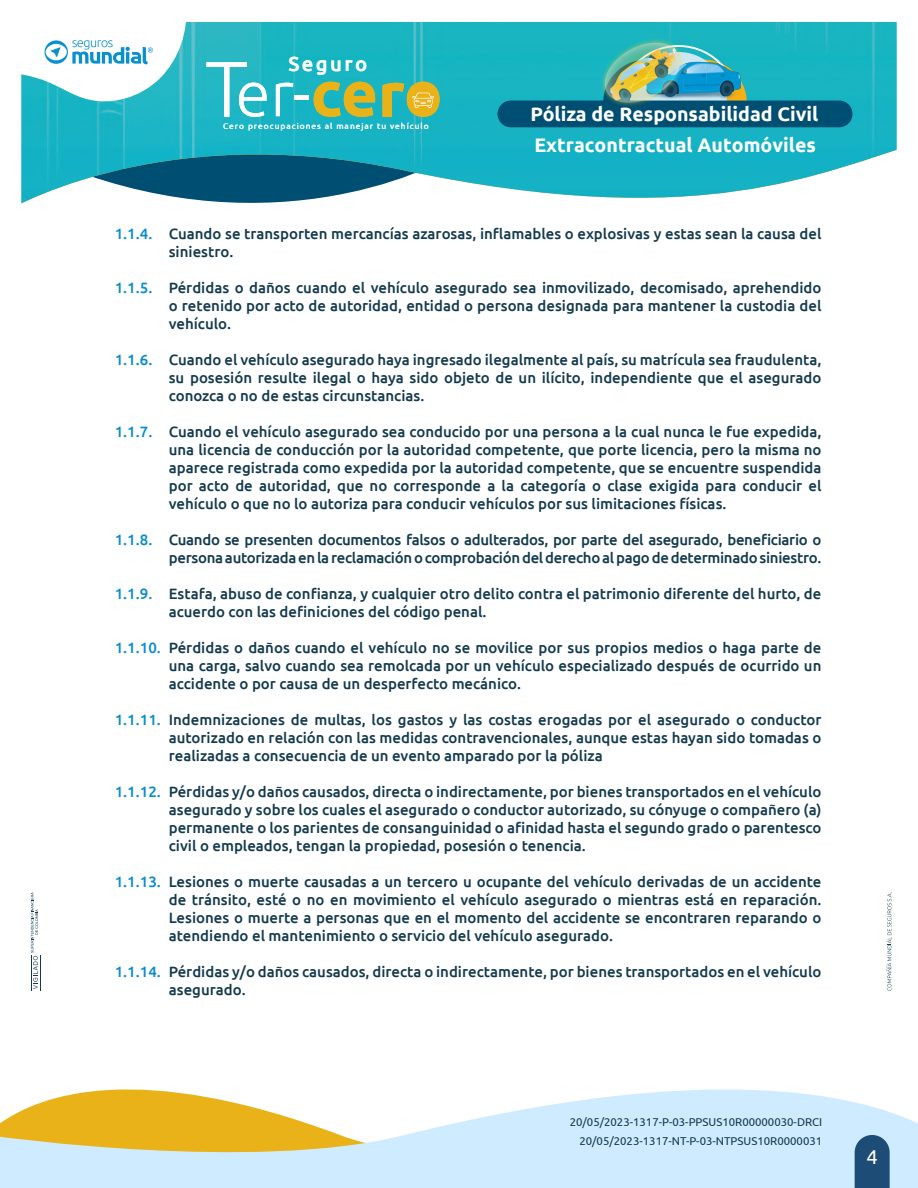
<style>
.page{position:relative;width:918px;height:1188px;background:#fff}
.page>*{position:absolute;margin:0;border:0;box-sizing:border-box;transform-origin:0 0}
.t1{font:500 20.4px "Ubuntu";letter-spacing:.12em;color:#fff}
.t2{font:19.95px "Ubuntu";color:#fff}
.t3{font:700 19.5px/30px "Ubuntu";color:#fff}
.t4{font:500 15px/18px "Ubuntu";color:#143a4e;text-align:justify}
.t5{font:500 15px/18px "Ubuntu";letter-spacing:-.02em;color:#143a4e;text-align:right}
.t6{font:11.4px/18.9px "Ubuntu";color:#143a4e;text-align:right}
.t7{font:8.4px "Ubuntu";letter-spacing:.12em;color:#fff}
.s1{color:#088bcc}
</style>
<div class="page">
<svg style="left:0;top:1089px;width:918px;height:99px;fill:#cfebff"></svg>
<img style="left:21px;top:22px;width:876px;height:182px">
<svg style="left:207px;top:62px;width:60px;height:55px"></svg>
<svg style="left:276px;top:83px;width:17px;height:33px"></svg>
<hr style="left:295px;top:96px;width:14px;height:4px;background:#fff">
<svg style="left:314px;top:82px;width:61px;height:35px;background:#96b25b"></svg>
<svg style="left:382px;top:82px;width:58px;height:35px;background:#a5b559"></svg>
<div style="left:497px;top:101px;width:356px;height:26px;background:#004e72;border-radius:13px"></div>
<img style="left:595px;top:31px;width:149px;height:75px">
<svg style="left:21px;top:22px;width:167px;height:84px"></svg>
<svg style="left:855px;top:1135px;width:35px;height:53px;background:#2a5881"></svg>
<svg style="left:31px;top:892px;width:7px;height:97px"></svg>
<hr style="left:40px;top:955px;width:1px;height:36px;background:#143a4e">
<svg style="left:886px;top:892px;width:6px;height:99px"></svg>
<hr style="left:31px;top:955px;width:1px;height:36px;background:#143a4e">
<h1 class="t1" style="left:288px;top:51px;width:80px">Seguro</h1>
<p class="t7" style="left:223px;top:120px;width:207px">Cero preocupaciones al manejar tu vehículo</p>
<h3 class="t3" style="left:530px;top:99px;width:289px">Póliza de Responsabilidad Civil<br>Extracontractual Automóviles</h3>
<p class="t4" style="left:169px;top:224px;width:654px;text-indent:-54px"><span class="s1">1.1.4.</span> Cuando se transporten mercancías azarosas, inflamables o explosivas y estas sean la causa del siniestro.</p>
<p class="t4" style="left:169px;top:278px;width:654px;text-indent:-54px"><span class="s1">1.1.5.</span> Pérdidas o daños cuando el vehículo asegurado sea inmovilizado, decomisado, aprehendido o retenido por acto de autoridad, entidad o persona designada para mantener la custodia del vehículo.</p>
<p class="t4" style="left:169px;top:350px;width:654px;text-indent:-54px"><span class="s1">1.1.6.</span> Cuando el vehículo asegurado haya ingresado ilegalmente al país, su matrícula sea fraudulenta, su posesión resulte ilegal o haya sido objeto de un ilícito, independiente que el asegurado conozca o no de estas circunstancias.</p>
<p class="t4" style="left:169px;top:422px;width:654px;text-indent:-54px"><span class="s1">1.1.7.</span> Cuando el vehículo asegurado sea conducido por una persona a la cual nunca le fue expedida, una licencia de conducción por la autoridad competente, que porte licencia, pero la misma no aparece registrada como expedida por la autoridad competente, que se encuentre suspendida por acto de autoridad, que no corresponde a la categoría o clase exigida para conducir el vehículo o que no lo autoriza para conducir vehículos por sus limitaciones físicas.</p>
<p class="t5" style="left:115px;top:530px;width:708px"><span class="s1">1.1.8.</span> Cuando se presenten documentos falsos o adulterados, por parte del asegurado, beneficiario o persona autorizada en la reclamación o comprobación del derecho al pago de determinado siniestro.</p>
<p class="t4" style="left:169px;top:584px;width:654px;text-indent:-54px"><span class="s1">1.1.9.</span> Estafa, abuso de confianza, y cualquier otro delito contra el patrimonio diferente del hurto, de acuerdo con las definiciones del código penal.</p>
<p class="t4" style="left:169px;top:638px;width:654px;text-indent:-54px"><span class="s1">1.1.10.</span> Pérdidas o daños cuando el vehículo no se movilice por sus propios medios o haga parte de una carga, salvo cuando sea remolcada por un vehículo especializado después de ocurrido un accidente o por causa de un desperfecto mecánico.</p>
<p class="t4" style="left:169px;top:710px;width:654px;text-indent:-54px"><span class="s1">1.1.11.</span> Indemnizaciones de multas, los gastos y las costas erogadas por el asegurado o conductor autorizado en relación con las medidas contravencionales, aunque estas hayan sido tomadas o realizadas a consecuencia de un evento amparado por la póliza</p>
<p class="t4" style="left:169px;top:782px;width:654px;text-indent:-54px"><span class="s1">1.1.12.</span> Pérdidas y/o daños causados, directa o indirectamente, por bienes transportados en el vehículo asegurado y sobre los cuales el asegurado o conductor autorizado, su cónyuge o compañero (a) permanente o los parientes de consanguinidad o afinidad hasta el segundo grado o parentesco civil o empleados, tengan la propiedad, posesión o tenencia.</p>
<p class="t4" style="left:169px;top:872px;width:654px;text-indent:-54px"><span class="s1">1.1.13.</span> Lesiones o muerte causadas a un tercero u ocupante del vehículo derivadas de un accidente de tránsito, esté o no en movimiento el vehículo asegurado o mientras está en reparación.<br>Lesiones o muerte a personas que en el momento del accidente se encontraren reparando o atendiendo el mantenimiento o servicio del vehículo asegurado.</p>
<p class="t4" style="left:169px;top:962px;width:654px;text-indent:-54px"><span class="s1">1.1.14.</span> Pérdidas y/o daños causados, directa o indirectamente, por bienes transportados en el vehículo asegurado.</p>
<p class="t6" style="left:570px;top:1112px;width:254px">20/05/2023-1317-P-03-PPSUS10R00000030-DRCI<br>20/05/2023-1317-NT-P-03-NTPSUS10R0000031</p>
<h2 class="t2" style="left:867px;top:1144px;width:13px">4</h2>
</div>
